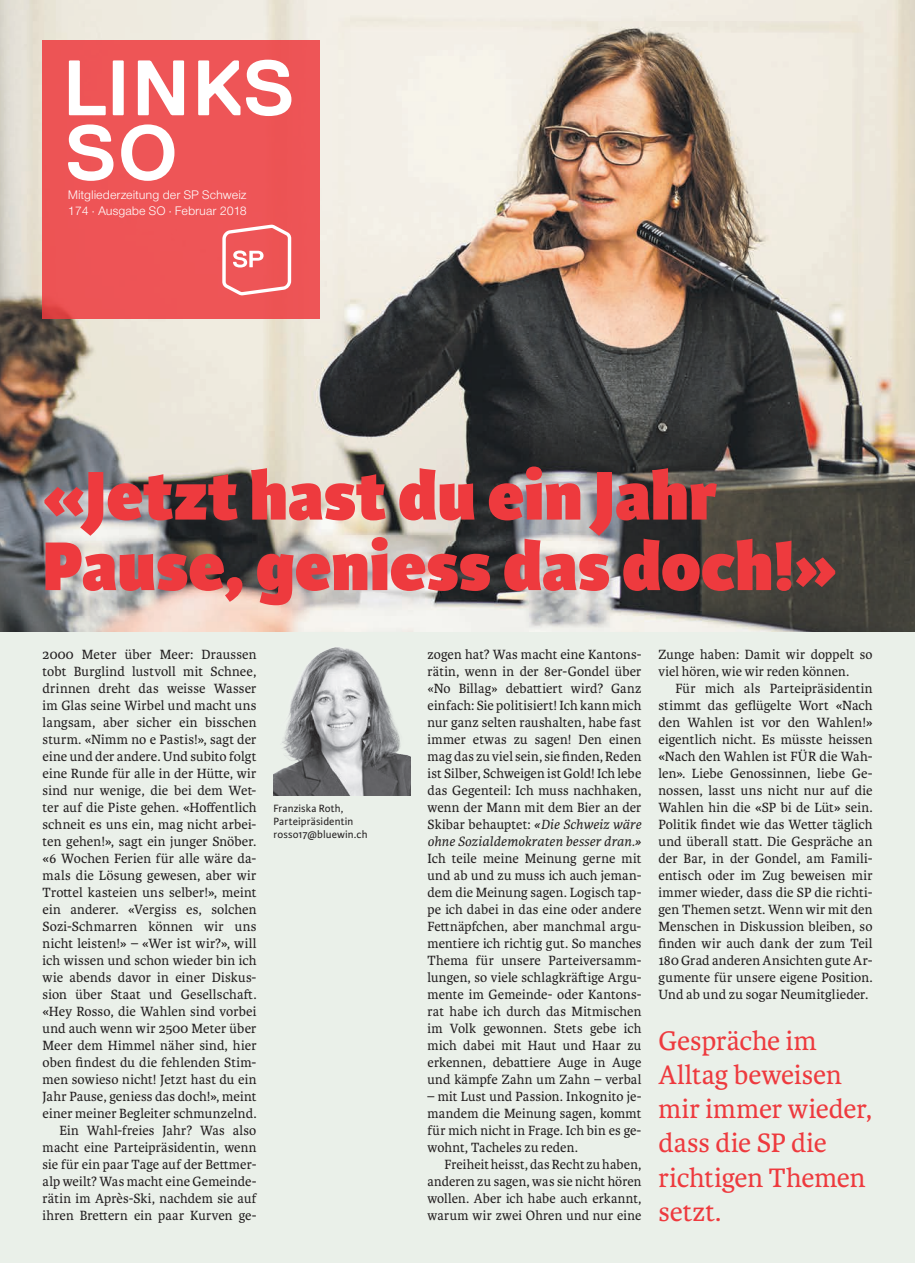
<style>
.page{position:relative;width:915px;height:1263px;background:#fff}
.page>*{position:absolute;margin:0;border:0;box-sizing:border-box;transform-origin:0 0}
.t1{font:700 78.3px "Replica";color:#fff}
.t2{font:800 73.5px/70.5px "Karmina Sans";color:#ee3a3e}
.t3{font:28.5px/34px "Karmina";letter-spacing:-.005em;color:#ee3a3e}
.t4{font:14.25px/17px "Karmina";letter-spacing:.01em;color:#231f20;text-align:justify}
.t5{font:12.9px/15.5px "Nimbus San Nov";color:#fff}
.t6{font:11.25px/12.8px "Karmina Sans";letter-spacing:.015em;color:#231f20}
.s1{font-family:"Karmina Sans"}
.s2{font-family:"Karmina Sans";font-style:italic}
.s3{font-style:italic}
</style>
<div class="page">
<div style="left:0;top:0;width:914px;height:1263px;background:#eaf0e9"></div>
<img style="left:0;top:0;width:914px;height:631px">
<div style="left:43px;top:40px;width:276px;height:279px;background:#ee5556"></div>
<svg style="left:69px;top:60px;width:37px;height:55px"></svg>
<svg style="left:113px;top:60px;width:11px;height:55px"></svg>
<svg style="left:138px;top:60px;width:46px;height:55px"></svg>
<svg style="left:198px;top:60px;width:42px;height:55px"></svg>
<svg style="left:246px;top:60px;width:45px;height:56px"></svg>
<svg style="left:222px;top:225px;width:69px;height:70px"></svg>
<img style="left:273px;top:647px;width:137px;height:148px">
<h1 class="t1" style="left:65px;top:110px;width:114px">SO</h1>
<p class="t5" style="left:68px;top:188px;width:180px">Mitgliederzeitung der SP Schweiz<br>174 · Ausgabe SO · Februar 2018</p>
<h2 class="t2" style="left:43px;top:463px;width:795px">«Jetzt hast du ein Jahr<br>Pause, geniess das doch!»</h2>
<p class="t4" style="left:43px;top:646px;width:215px;text-align:right">2000 Meter über Meer: Draussen tobt Burglind lustvoll mit Schnee, drinnen dreht das weisse Wasser im Glas seine Wirbel und macht uns langsam, aber sicher ein bisschen sturm. <span class="s1">«</span>Nimm no e Pastis!<span class="s1">»</span>, sagt der eine und der andere. Und subito folgt eine Runde für alle in der Hütte, wir sind nur wenige, die bei dem Wet&shy;ter auf die Piste gehen. <span class="s1">«</span>Hoffentlich schneit es uns ein, mag nicht arbei&shy;ten gehen!<span class="s1">»</span>, sagt ein junger Snöber. <span class="s1">«</span>6 Wochen Ferien für alle wäre da&shy;mals die Lösung gewesen, aber wir Trottel kasteien uns selber!<span class="s1">»</span>, meint ein anderer. <span class="s1">«</span>Vergiss es, solchen Sozi-Schmarren können wir uns nicht leisten!<span class="s1">»</span> – <span class="s1">«</span>Wer ist wir?<span class="s1">»</span>, will ich wissen und schon wieder bin ich wie abends davor in einer Diskus&shy;sion über Staat und Gesellschaft. <span class="s1">«</span>Hey Rosso, die Wahlen sind vorbei und auch wenn wir 2500 Meter über Meer dem Himmel näher sind, hier oben findest du die fehlenden Stim&shy;men sowieso nicht! Jetzt hast du ein Jahr Pause, geniess das doch!<span class="s1">»</span>, meint einer meiner Begleiter schmunzelnd.<br>Ein Wahl-freies Jahr? Was also macht eine Parteipräsidentin, wenn sie für ein paar Tage auf der Bettmer&shy;alp weilt? Was macht eine Gemeinde&shy;rätin im Après-Ski, nachdem sie auf ihren Brettern ein paar Kurven ge-</p>
<p class="t4" style="left:427px;top:646px;width:215px">zogen hat? Was macht eine Kantons&shy;rätin, wenn in der 8er-Gondel über «No Billag» debattiert wird? Ganz einfach: Sie politisiert! Ich kann mich nur ganz selten raushalten, habe fast immer etwas zu sagen! Den einen mag das zu viel sein, sie finden, Reden ist Silber, Schweigen ist Gold! Ich lebe das Gegenteil: Ich muss nachhaken, wenn der Mann mit dem Bier an der Skibar behauptet: <span class="s2">«</span><span class="s3">Die Schweiz wäre ohne Sozialdemokraten besser dran.</span><span class="s2">» </span>Ich teile meine Meinung gerne mit und ab und zu muss ich auch jeman&shy;dem die Meinung sagen. Logisch tap&shy;pe ich dabei in das eine oder andere Fettnäpfchen, aber manchmal argu&shy;mentiere ich richtig gut. So manches Thema für unsere Parteiversamm&shy;lungen, so viele schlagkräftige Argu&shy;mente im Gemeinde- oder Kantons&shy;rat habe ich durch das Mitmischen im Volk gewonnen. Stets gebe ich mich dabei mit Haut und Haar zu erkennen, debattiere Auge in Auge und kämpfe Zahn um Zahn – verbal</p>
<p class="t6" style="left:273px;top:802px;width:95px">Franziska Roth,<br>Parteipräsidentin rosso17@bluewin.ch</p>
<p class="t4" style="left:427px;top:1088px;width:215px">– mit Lust und Passion. Inkognito je&shy;mandem die Meinung sagen, kommt für mich nicht in Frage. Ich bin es ge&shy;wohnt, Tacheles zu reden.</p>
<p class="t4" style="left:427px;top:1156px;width:215px;text-indent:17px">Freiheit heisst, das Recht zu haben, anderen zu sagen, was sie nicht hören wollen. Aber ich habe auch erkannt, warum wir zwei Ohren und nur eine</p>
<p class="t4" style="left:658px;top:646px;width:216px">Zunge haben: Damit wir doppelt so viel hören, wie wir reden können.</p>
<p class="t4" style="left:658px;top:680px;width:216px;text-indent:17px">Für mich als Parteipräsidentin stimmt das geflügelte Wort <span class="s1">«</span>Nach den Wahlen ist vor den Wahlen!<span class="s1">» </span>eigentlich nicht. Es müsste heissen <span class="s1">«</span>Nach den Wahlen ist FÜR die Wah&shy;len<span class="s1">»</span>. Liebe Genossinnen, liebe Ge&shy;nossen, lasst uns nicht nur auf die Wahlen hin die <span class="s1">«</span>SP bi de Lüt<span class="s1">»</span> sein.<br>Politik findet wie das Wetter täglich und überall statt. Die Gespräche an der Bar, in der Gondel, am Famili&shy;entisch oder im Zug beweisen mir immer wieder, dass die SP die richti&shy;gen Themen setzt. Wenn wir mit den Menschen in Diskussion bleiben, so finden wir auch dank der zum Teil 180 Grad anderen Ansichten gute Ar&shy;gumente für unsere eigene Position.<br>Und ab und zu sogar Neumitglieder.</p>
<h3 class="t3" style="left:658px;top:1024px;width:215px">Gespräche im<br>Alltag beweisen mir immer wieder, dass die SP die richtigen Themen setzt.</h3>
</div>
